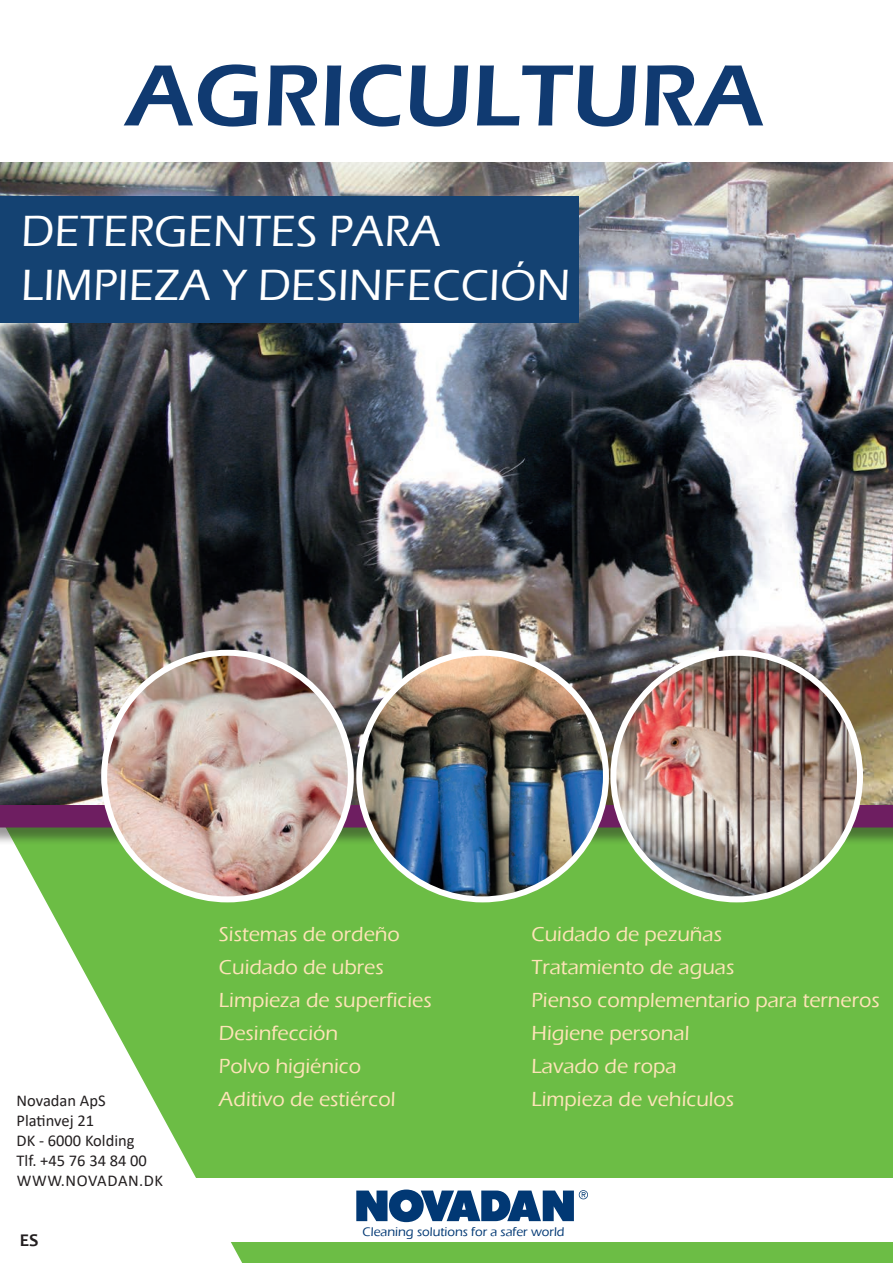
<style>
.page{position:relative;width:893px;height:1263px;background:#fff}
.page>*{position:absolute;margin:0;border:0;box-sizing:border-box;transform-origin:0 0}
.t1{font:600 90px "Eras ITC";color:#103a71}
.t2{font:500 45px "Eras ITC";color:#fff}
.t3{font:500 21px "Eras ITC";color:#fee4b8}
.t4{font:700 18px "Candara";color:#231f20}
.t5{font:16.5px "Calibri";color:#231f20}
.t6{font:16.5px "Calibri";letter-spacing:.04em;color:#231f20}
.t7{font:500 12.9px "Eras ITC";color:#013874}
</style>
<div class="page">
<img style="left:0;top:163px;width:893px;height:642px">
<div style="left:0;top:819px;width:893px;height:444px;background:#6cbd45"></div>
<svg style="left:0;top:846px;width:242px;height:417px;fill:#fff"></svg>
<div style="left:185px;top:1178px;width:708px;height:64px;background:#fff"></div>
<svg style="left:356px;top:1189px;width:232px;height:33px"></svg>
<div style="left:0;top:807px;width:893px;height:39px;background:#231f20;opacity:.45"></div>
<div style="left:0;top:805px;width:893px;height:22px;background:#6e1e61"></div>
<div style="left:0;top:197px;width:578px;height:126px;background:#144272"></div>
<img style="left:359px;top:653px;width:247px;height:246px;border-radius:123px">
<div style="left:356px;top:650px;width:253px;height:252px;border:6px solid #fff;border-radius:50%"></div>
<img style="left:613px;top:653px;width:247px;height:246px;border-radius:123px">
<div style="left:610px;top:650px;width:253px;height:252px;border:6px solid #fff;border-radius:50%"></div>
<img style="left:104px;top:653px;width:247px;height:246px;border-radius:123px">
<div style="left:101px;top:650px;width:253px;height:252px;border:6px solid #fff;border-radius:50%"></div>
<p class="t1" style="left:126px;top:45px;width:639px">AGRICULTURA</p>
<p class="t2" style="left:21px;top:206px;width:421px">DETERGENTES PARA</p>
<p class="t2" style="left:21px;top:260px;width:551px">LIMPIEZA Y DESINFECCIÓN</p>
<p class="t5" style="left:17px;top:1089px;width:91px">Novadan ApS</p>
<p class="t5" style="left:17px;top:1109px;width:79px">Platinvej 21</p>
<p class="t5" style="left:17px;top:1129px;width:120px">DK - 6000 Kolding</p>
<p class="t5" style="left:17px;top:1149px;width:132px">Tlf. +45 76 34 84 00</p>
<p class="t6" style="left:17px;top:1169px;width:148px">WWW.NOVADAN.DK</p>
<p class="t4" style="left:20px;top:1229px;width:20px">ES</p>
<p class="t3" style="left:219px;top:922px;width:182px">Sistemas de ordeño</p>
<p class="t3" style="left:219px;top:955px;width:166px">Cuidado de ubres</p>
<p class="t3" style="left:219px;top:988px;width:214px">Limpieza de superficies</p>
<p class="t3" style="left:219px;top:1021px;width:121px">Desinfección</p>
<p class="t3" style="left:219px;top:1054px;width:144px">Polvo higiénico</p>
<p class="t3" style="left:219px;top:1087px;width:178px">Aditivo de estiércol</p>
<p class="t3" style="left:531px;top:923px;width:192px">Cuidado de pezuñas</p>
<p class="t3" style="left:531px;top:956px;width:204px">Tratamiento de aguas</p>
<p class="t3" style="left:531px;top:989px;width:350px">Pienso complementario para terneros</p>
<p class="t3" style="left:531px;top:1022px;width:159px">Higiene personal</p>
<p class="t3" style="left:531px;top:1055px;width:147px">Lavado de ropa</p>
<p class="t3" style="left:531px;top:1088px;width:204px">Limpieza de vehículos</p>
<p class="t7" style="left:363px;top:1224px;width:203px">Cleaning solutions for a safer world</p>
</div>
